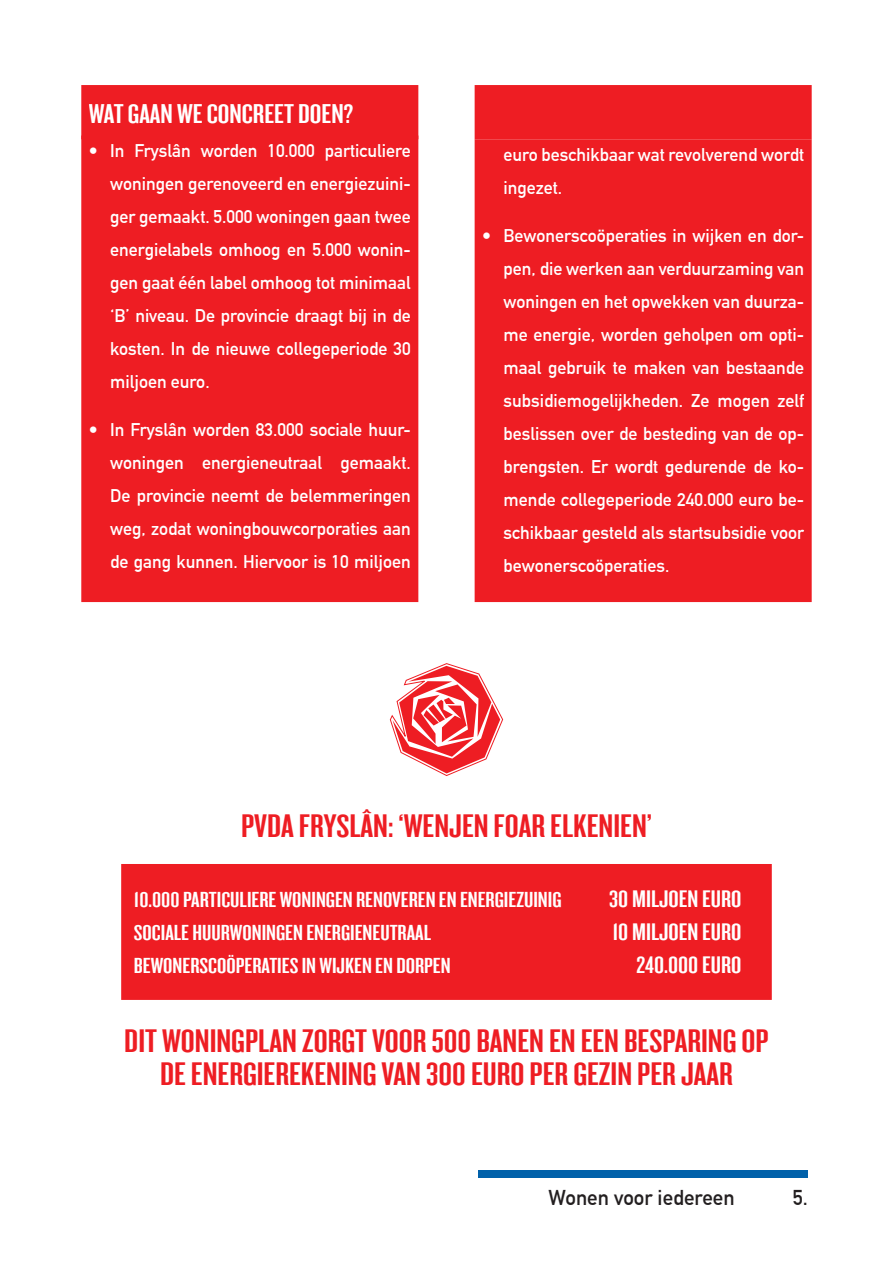
<style>
.page{position:relative;width:893px;height:1263px;background:#fff}
.page>*{position:absolute;margin:0;border:0;box-sizing:border-box;transform-origin:0 0}
.t1{font:33.75px "Knockout HTF47 Bantamweight";color:#ee1d23;scale:1.33 1}
.t2{font:28.2px "Knockout HTF47 Bantamweight";color:#fff;scale:1.33 1}
.t3{font:24.75px "Knockout HTF47 Bantamweight";color:#fff;scale:1.33 1}
.t4{font:22.5px "Knockout HTF47 Bantamweight";color:#fff;scale:1.33 1}
.t5{font:700 21px "DIN Alternate";color:#231f20}
.t6{font:700 18px/33px "DIN Alternate";color:#fff;text-align:justify}
</style>
<div class="page">
<div style="left:478px;top:1171px;width:330px;height:7px;background:#0161aa"></div>
<div style="left:85px;top:89px;width:330px;height:47px;background:#ee1d23"></div>
<div style="left:81px;top:85px;width:337px;height:54px;border:8px solid #ee1d23"></div>
<div style="left:85px;top:139px;width:330px;height:459px;background:#ee1d23"></div>
<div style="left:81px;top:136px;width:337px;height:466px;border:8px solid #ee1d23"></div>
<div style="left:478px;top:143px;width:330px;height:455px;background:#ee1d23"></div>
<div style="left:475px;top:139px;width:337px;height:463px;border:8px solid #ee1d23"></div>
<div style="left:475px;top:85px;width:337px;height:54px;background:#ee1d23"></div>
<div style="left:121px;top:864px;width:651px;height:136px;background:#ee1d23;border:4px solid #ee1d23"></div>
<svg style="left:390px;top:663px;width:114px;height:113px"></svg>
<p class="t2" style="left:89px;top:99px;width:200px">WAT GAAN WE CONCREET DOEN?</p>
<p class="t6" style="left:110px;top:133px;width:302px;text-indent:-21px">• In Fryslân worden 10.000 particuliere woningen gerenoveerd en energiezuini&shy;ger gemaakt. 5.000 woningen gaan twee energielabels omhoog en 5.000 wonin&shy;gen gaat één label omhoog tot minimaal ‘B’ niveau. De provincie draagt bij in de kosten. In de nieuwe collegeperiode 30 miljoen euro.</p>
<p class="t6" style="left:110px;top:412px;width:302px;text-indent:-21px">• In Fryslân worden 83.000 sociale huur&shy;woningen energieneutraal gemaakt.<br>De provincie neemt de belemmeringen weg, zodat woningbouwcorporaties aan de gang kunnen. Hiervoor is 10 miljoen</p>
<p class="t6" style="left:503px;top:137px;width:302px">euro beschikbaar wat revolverend wordt ingezet.</p>
<p class="t6" style="left:503px;top:218px;width:302px;text-indent:-21px">• Bewonerscoöperaties in wijken en dor&shy;pen, die werken aan verduurzaming van woningen en het opwekken van duurza&shy;me energie, worden geholpen om opti&shy;maal gebruik te maken van bestaande subsidiemogelijkheden. Ze mogen zelf beslissen over de besteding van de op&shy;brengsten. Er wordt gedurende de ko&shy;mende collegeperiode 240.000 euro be&shy;schikbaar gesteld als startsubsidie voor bewonerscoöperaties.</p>
<p class="t1" style="left:241px;top:809px;width:310px">PVDA FRYSLÂN: ‘WENJEN FOAR ELKENIEN’</p>
<p class="t4" style="left:134px;top:888px;width:323px">10.000 PARTICULIERE WONINGEN RENOVEREN EN ENERGIEZUINIG</p>
<p class="t4" style="left:134px;top:921px;width:225px">SOCIALE HUURWONINGEN ENERGIENEUTRAAL</p>
<p class="t4" style="left:134px;top:954px;width:240px">BEWONERSCOÖPERATIES IN WIJKEN EN DORPEN</p>
<p class="t3" style="left:609px;top:886px;width:101px">30 MILJOEN EURO</p>
<p class="t3" style="left:612px;top:919px;width:98px">10 MILJOEN EURO</p>
<p class="t3" style="left:637px;top:952px;width:80px">240.000 EURO</p>
<p class="t1" style="left:124px;top:1024px;width:486px">DIT WONINGPLAN ZORGT VOOR 500 BANEN EN EEN BESPARING OP</p>
<p class="t1" style="left:160px;top:1057px;width:432px">DE ENERGIEREKENING VAN 300 EURO PER GEZIN PER JAAR</p>
<p class="t5" style="left:549px;top:1181px;width:188px">Wonen voor iedereen</p>
<p class="t5" style="left:793px;top:1181px;width:17px">5.</p>
</div>
